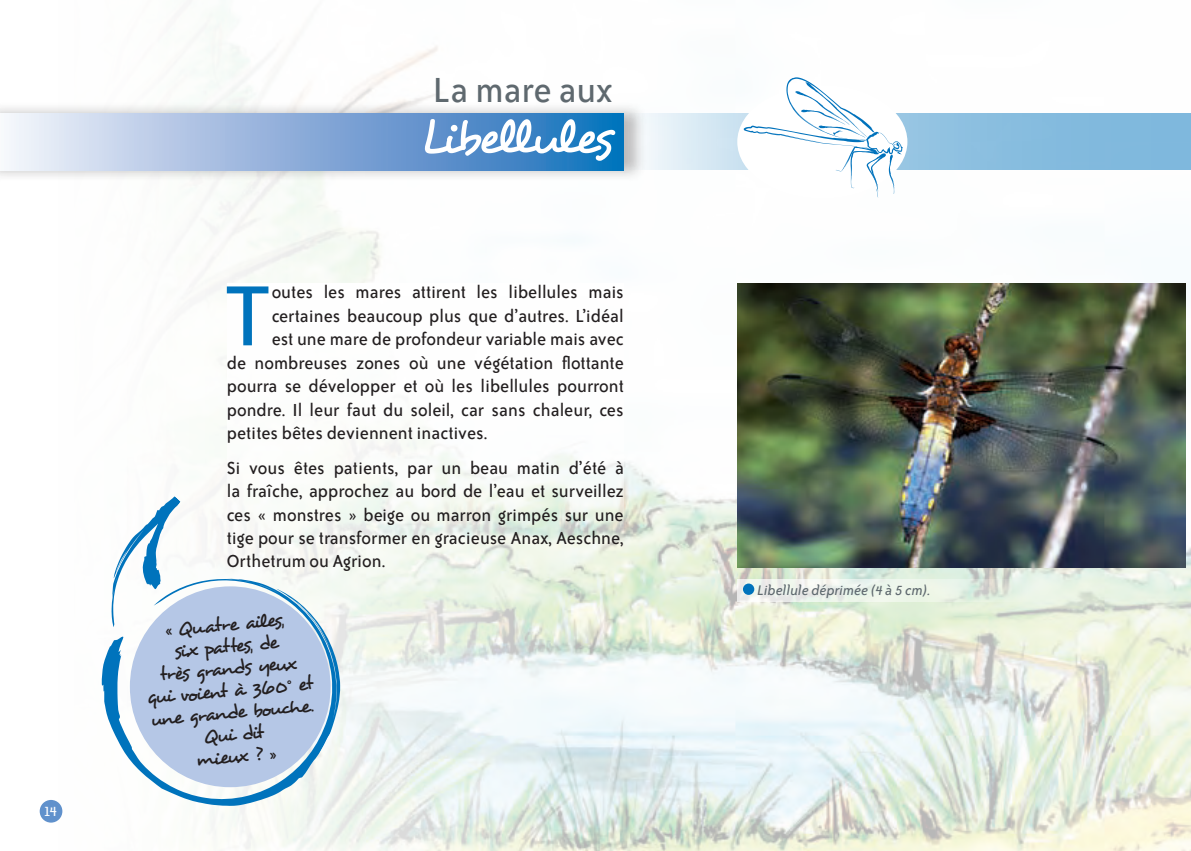
<style>
.page{position:relative;width:1191px;height:851px;background:#fff}
.page>*{position:absolute;margin:0;border:0;box-sizing:border-box;transform-origin:0 0}
.t1{font:97.8px "Bailey Sans ITC";color:#0073bc}
.t2{font:50px "Desyrel";letter-spacing:-.09em;color:#fff}
.t3{font:40px "Bailey Sans ITC";color:#5f696f}
.t4{font:20px/23.4px "Bailey Sans ITC";color:#231f20;text-align:justify}
.t5{font:20px/22px "Desyrel";color:#231f20;text-align:center}
.t6{font:italic 16px "Bailey Sans ITC";color:#5f696f}
.t7{font:16px "Bailey Sans ITC";color:#fff}
</style>
<div class="page">
<img style="left:39px;top:17px;width:1152px;height:833px">
<hr style="left:1190px;top:737px;width:1px;height:57px;background:#0073bc">
<img style="left:737px;top:283px;width:448px;height:284px">
<svg style="left:102px;top:578px;width:238px;height:227px;fill:#b5c7e6"></svg>
<svg style="left:111px;top:496px;width:69px;height:131px"></svg>
<svg style="left:227px;top:283px;width:397px;height:329px"></svg>
<svg style="left:647px;top:113px;width:544px;height:57px;background:#9dc9e4"></svg>
<svg style="left:743px;top:77px;width:159px;height:121px"></svg>
<div style="left:0;top:101px;width:647px;height:81px;background:#231f20;opacity:.3"></div>
<svg style="left:0;top:113px;width:624px;height:57px;background:#87add9"></svg>
<div style="left:40px;top:799px;width:22px;height:23px;background:#6091cc;border-radius:50%"></div>
<svg style="left:737px;top:578px;width:448px;height:23px;background:#e7f0e5"></svg>
<div style="left:743px;top:583px;width:11px;height:11px;background:#0073bc;border-radius:50%"></div>
<p class="t7" style="left:43px;top:802px;width:15px">14</p>
<h3 class="t3" style="left:433px;top:69px;width:181px">La mare aux</h3>
<h2 class="t2" style="left:420px;top:106px;width:194px">Libellules</h2>
<h1 class="t1" style="left:224px;top:264px;width:49px">T</h1>
<p class="t4" style="left:272px;top:281px;width:354px">outes les mares attirent les libellules mais</p>
<p class="t4" style="left:272px;top:304px;width:353px">certaines beaucoup plus que d’autres. L’idéal</p>
<p class="t4" style="left:272px;top:328px;width:354px">est une mare de profondeur variable mais avec</p>
<p class="t4" style="left:227px;top:351px;width:398px">de nombreuses zones où une végétation flottante</p>
<p class="t4" style="left:227px;top:374px;width:398px">pourra se développer et où les libellules pourront</p>
<p class="t4" style="left:227px;top:398px;width:398px">pondre. Il leur faut du soleil, car sans chaleur, ces</p>
<p class="t4" style="left:227px;top:421px;width:262px">petites bêtes deviennent inactives.</p>
<p class="t4" style="left:227px;top:456px;width:398px">Si vous êtes patients, par un beau matin d’été à la fraîche, approchez au bord de l’eau et surveillez ces « monstres » beige ou marron grimpés sur une tige pour se transformer en gracieuse Anax, Aeschne, Orthetrum ou Agrion.</p>
<p class="t5" style="left:140px;top:620px;width:168px;rotate:-5deg">« Quatre ailes,<br>six pattes, de<br>très grands yeux qui voient à 360° et une grande bouche.<br>Qui dit<br>mieux ? »</p>
<p class="t6" style="left:757px;top:581px;width:175px">Libellule déprimée (4 à 5 cm).</p>
</div>
